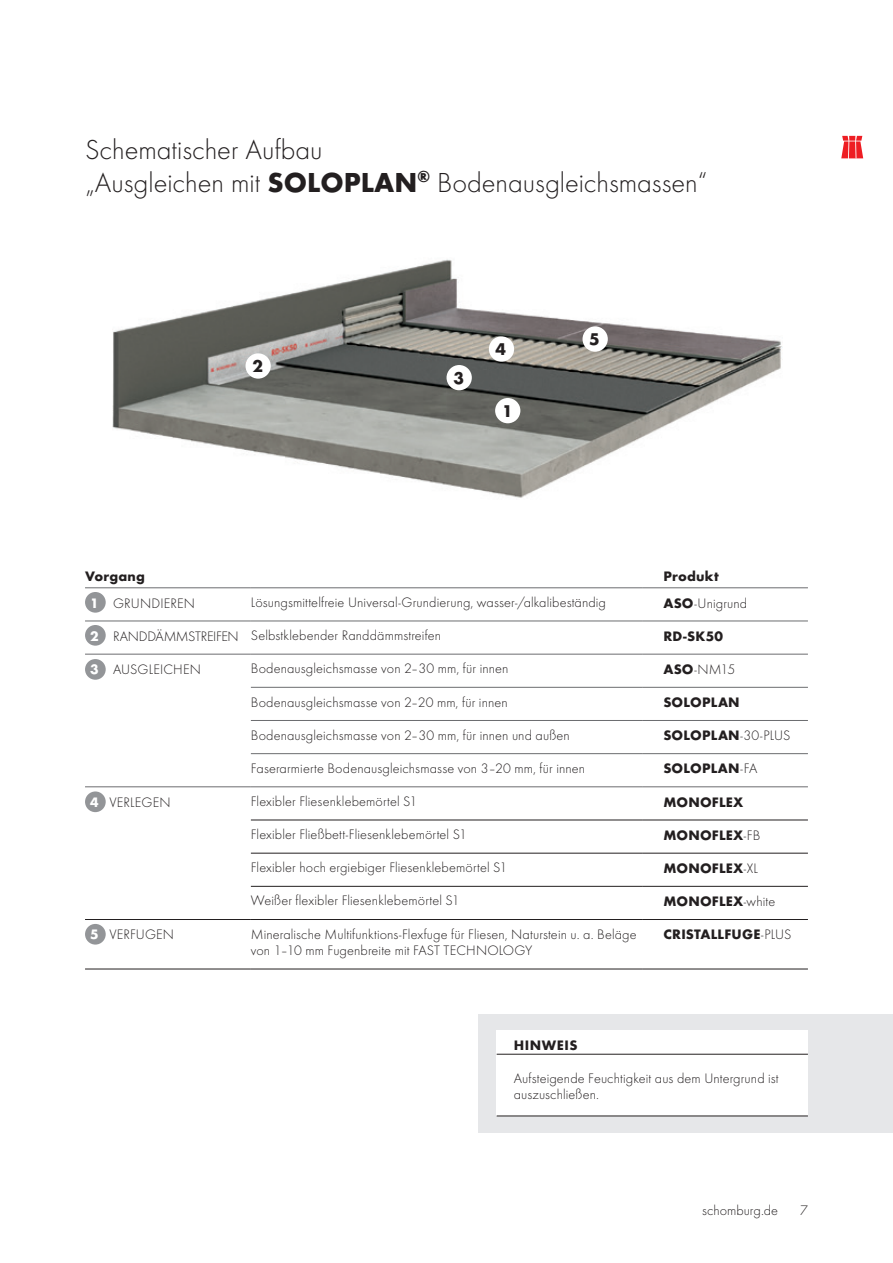
<style>
.page{position:relative;width:893px;height:1263px;background:#fff}
.page>*{position:absolute;margin:0;border:0;box-sizing:border-box;transform-origin:0 0}
.t1{font:300 28.5px/33px "Futura TOT";color:#231f20}
.t2{font:700 17.7px "Futura TOT";color:#231f20}
.t3{font:300 14.25px/16.5px "Futura TOT";letter-spacing:.01em;color:#231f20}
.t4{font:700 14.25px "Futura TOT";letter-spacing:.015em;color:#231f20}
.t5{font:700 14.25px "Futura TOT";letter-spacing:.04em;color:#231f20}
.s1{font-weight:700}
.s2{font-weight:700;color:#fff}
.s3{font-weight:300}
</style>
<div class="page">
<div style="left:85px;top:592px;width:21px;height:21px;background:#939598;border-radius:50%"></div>
<div style="left:85px;top:625px;width:21px;height:21px;background:#939598;border-radius:50%"></div>
<div style="left:85px;top:659px;width:21px;height:21px;background:#939598;border-radius:50%"></div>
<div style="left:85px;top:791px;width:21px;height:21px;background:#939598;border-radius:50%"></div>
<div style="left:85px;top:924px;width:21px;height:20px;background:#939598;border-radius:50%"></div>
<hr style="left:85px;top:587px;width:166px;height:1px;background:#6c6d70">
<hr style="left:251px;top:587px;width:391px;height:1px;background:#6c6d70">
<hr style="left:642px;top:587px;width:166px;height:1px;background:#6c6d70">
<hr style="left:85px;top:621px;width:166px;height:1px;background:#6c6d70">
<hr style="left:251px;top:621px;width:391px;height:1px;background:#6c6d70">
<hr style="left:642px;top:621px;width:166px;height:1px;background:#6c6d70">
<hr style="left:85px;top:654px;width:166px;height:1px;background:#6c6d70">
<hr style="left:85px;top:786px;width:166px;height:1px;background:#6c6d70">
<hr style="left:251px;top:654px;width:391px;height:1px;background:#6c6d70">
<hr style="left:642px;top:654px;width:166px;height:1px;background:#6c6d70">
<hr style="left:251px;top:687px;width:391px;height:1px;background:#6c6d70">
<hr style="left:642px;top:687px;width:166px;height:1px;background:#6c6d70">
<hr style="left:251px;top:720px;width:391px;height:1px;background:#6c6d70">
<hr style="left:642px;top:720px;width:166px;height:1px;background:#6c6d70">
<hr style="left:251px;top:753px;width:391px;height:1px;background:#6c6d70">
<hr style="left:642px;top:753px;width:166px;height:1px;background:#6c6d70">
<hr style="left:251px;top:786px;width:391px;height:1px;background:#6c6d70">
<hr style="left:642px;top:786px;width:166px;height:1px;background:#6c6d70">
<hr style="left:85px;top:919px;width:166px;height:1px;background:#231f20">
<hr style="left:85px;top:969px;width:166px;height:1px;background:#231f20">
<hr style="left:251px;top:820px;width:391px;height:1px;background:#231f20">
<hr style="left:642px;top:820px;width:166px;height:1px;background:#231f20">
<hr style="left:251px;top:853px;width:391px;height:1px;background:#231f20">
<hr style="left:642px;top:853px;width:166px;height:1px;background:#231f20">
<hr style="left:251px;top:886px;width:391px;height:1px;background:#231f20">
<hr style="left:642px;top:886px;width:166px;height:1px;background:#231f20">
<hr style="left:251px;top:919px;width:391px;height:1px;background:#231f20">
<hr style="left:642px;top:919px;width:166px;height:1px;background:#231f20">
<hr style="left:251px;top:969px;width:391px;height:1px;background:#231f20">
<hr style="left:642px;top:969px;width:166px;height:1px;background:#231f20">
<div style="left:479px;top:1014px;width:414px;height:119px;background:#e6e7e9"></div>
<div style="left:497px;top:1030px;width:311px;height:86px;background:#fff"></div>
<hr style="left:497px;top:1054px;width:311px;height:1px;background:#231f20">
<hr style="left:497px;top:1116px;width:311px;height:1px;background:#231f20">
<img style="left:112px;top:259px;width:671px;height:239px">
<div style="left:495px;top:398px;width:25px;height:25px;background:#fff;border-radius:50%"></div>
<div style="left:246px;top:353px;width:25px;height:26px;background:#fff;border-radius:50%"></div>
<div style="left:447px;top:365px;width:25px;height:25px;background:#fff;border-radius:50%"></div>
<div style="left:489px;top:336px;width:25px;height:26px;background:#fff;border-radius:50%"></div>
<div style="left:582px;top:326px;width:26px;height:26px;background:#fff;border-radius:50%"></div>
<svg style="left:841px;top:136px;width:22px;height:22px"></svg>
<h1 class="t1" style="left:85px;top:133px;width:624px">Schematischer Aufbau<br>„Ausgleichen mit <span class="s1">SOLOPLAN</span><sup>®</sup> Bodenausgleichsmassen“</h1>
<p class="t2" style="left:252px;top:355px;width:12px">2</p>
<p class="t2" style="left:453px;top:367px;width:12px">3</p>
<p class="t2" style="left:495px;top:338px;width:12px">4</p>
<p class="t2" style="left:502px;top:400px;width:12px">1</p>
<p class="t2" style="left:589px;top:328px;width:12px">5</p>
<p class="t4" style="left:85px;top:568px;width:61px">Vorgang</p>
<p class="t4" style="left:663px;top:568px;width:57px">Produkt</p>
<p class="t3" style="left:90px;top:595px;width:106px"><span class="s2">1</span> GRUNDIEREN</p>
<p class="t3" style="left:251px;top:594px;width:357px">Lösungsmittelfreie Universal-Grundierung, wasser-/alkalibeständig</p>
<p class="t3" style="left:663px;top:595px;width:85px"><span class="s1">ASO</span>-Unigrund</p>
<p class="t3" style="left:90px;top:627px;width:352px"><span class="s2">2</span> RANDDÄMMSTREIFEN Selbstklebender Randdämmstreifen</p>
<p class="t4" style="left:663px;top:627px;width:61px">RD-SK50</p>
<p class="t3" style="left:90px;top:661px;width:112px"><span class="s2">3</span> AUSGLEICHEN</p>
<p class="t3" style="left:251px;top:660px;width:259px">Bodenausgleichsmasse von 2–30 mm, für innen</p>
<p class="t3" style="left:663px;top:661px;width:73px"><span class="s1">ASO</span>-NM15</p>
<p class="t3" style="left:251px;top:694px;width:258px">Bodenausgleichsmasse von 2–20 mm, für innen</p>
<p class="t4" style="left:663px;top:693px;width:78px">SOLOPLAN</p>
<p class="t3" style="left:251px;top:727px;width:320px">Bodenausgleichsmasse von 2–30 mm, für innen und außen</p>
<p class="t4" style="left:663px;top:727px;width:128px">SOLOPLAN<span class="s3">-30-PLUS</span></p>
<p class="t3" style="left:251px;top:760px;width:336px">Faserarmierte Bodenausgleichsmasse von 3–20 mm, für innen</p>
<p class="t4" style="left:663px;top:760px;width:95px">SOLOPLAN<span class="s3">-FA</span></p>
<p class="t3" style="left:90px;top:794px;width:82px"><span class="s2">4</span> VERLEGEN</p>
<p class="t3" style="left:251px;top:793px;width:168px">Flexibler Fliesenklebemörtel S1</p>
<p class="t4" style="left:663px;top:793px;width:82px">MONOFLEX</p>
<p class="t3" style="left:251px;top:826px;width:217px">Flexibler Fließbett-Fliesenklebemörtel S1</p>
<p class="t4" style="left:663px;top:826px;width:98px">MONOFLEX<span class="s3">-FB</span></p>
<p class="t3" style="left:251px;top:859px;width:258px">Flexibler hoch ergiebiger Fliesenklebemörtel S1</p>
<p class="t4" style="left:663px;top:859px;width:96px">MONOFLEX<span class="s3">-XL</span></p>
<p class="t3" style="left:251px;top:893px;width:210px">Weißer flexibler Fliesenklebemörtel S1</p>
<p class="t4" style="left:663px;top:892px;width:113px">MONOFLEX<span class="s3">-white</span></p>
<p class="t3" style="left:90px;top:926px;width:85px"><span class="s2">5</span> VERFUGEN</p>
<p class="t3" style="left:251px;top:926px;width:387px">Mineralische Multifunktions-Flexfuge für Fliesen, Naturstein u. a. Beläge von 1–10 mm Fugenbreite mit FAST TECHNOLOGY</p>
<p class="t4" style="left:663px;top:926px;width:130px">CRISTALLFUGE<span class="s3">-PLUS</span></p>
<p class="t5" style="left:514px;top:1036px;width:65px">HINWEIS</p>
<p class="t3" style="left:514px;top:1070px;width:267px">Aufsteigende Feuchtigkeit aus dem Untergrund ist auszuschließen.</p>
<p class="t3" style="left:702px;top:1202px;width:77px">schomburg.de</p>
<p class="t3" style="left:800px;top:1202px;width:9px">7</p>
</div>
